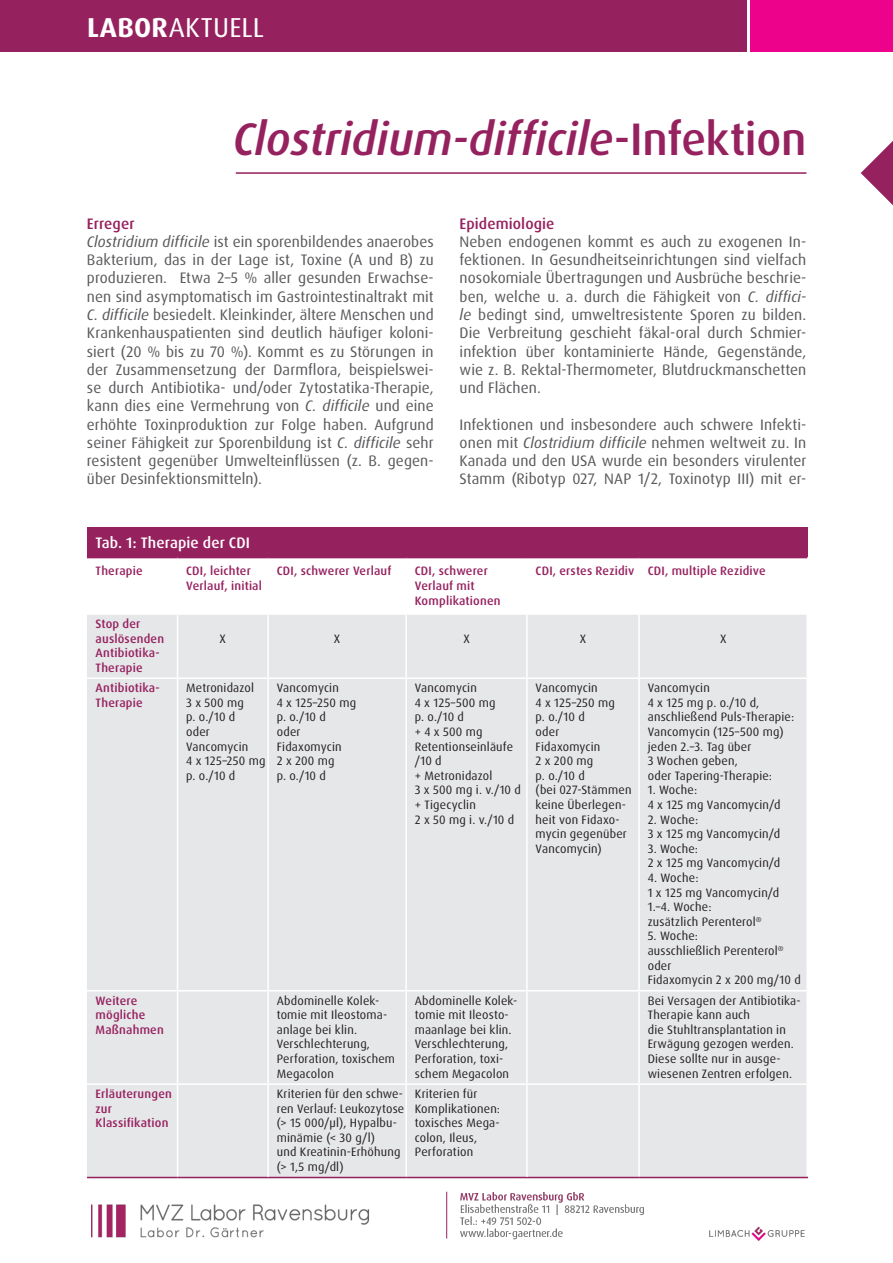
<style>
.page{position:relative;width:893px;height:1263px;background:#fff}
.page>*{position:absolute;margin:0;border:0;box-sizing:border-box;transform-origin:0 0}
.t1{font:italic 500 45.6px "Dax Pro";letter-spacing:-.005em;color:#96215f}
.t2{font:27.45px "Dax Pro";color:#fff}
.t3{font:15.15px/18.3px "Dax Pro";letter-spacing:.005em;color:#57585a}
.t4{font:500 15.15px "Dax Pro";letter-spacing:.005em;color:#fff}
.t5{font:12.15px/14.5px "Dax Pro";letter-spacing:.015em;color:#231f20}
.t6{font:500 12.15px/14.5px "Dax Pro";letter-spacing:.015em;color:#96215f}
.s1{font-weight:700}
.s2{font-style:normal}
.s3{font-weight:500;color:#96215f}
.s4{font-style:italic}
</style>
<div class="page">
<div style="left:0;top:1px;width:746px;height:51px;background:#96215f"></div>
<div style="left:751px;top:1px;width:142px;height:51px;background:#ed028c"></div>
<div style="left:87px;top:528px;width:720px;height:29px;background:#96215f"></div>
<svg style="left:87px;top:558px;width:720px;height:1px"></svg>
<div style="left:87px;top:615px;width:719px;height:562px;background:#e6e7e9"></div>
<hr style="left:176px;top:558px;width:3px;height:55px;background:#fff">
<hr style="left:177px;top:615px;width:1px;height:62px;background:#fff">
<hr style="left:405px;top:615px;width:2px;height:62px;background:#fff">
<hr style="left:638px;top:615px;width:2px;height:62px;background:#fff">
<hr style="left:177px;top:679px;width:1px;height:311px;background:#fff">
<hr style="left:405px;top:679px;width:2px;height:311px;background:#fff">
<hr style="left:638px;top:679px;width:2px;height:311px;background:#fff">
<hr style="left:177px;top:991px;width:1px;height:92px;background:#fff">
<hr style="left:405px;top:991px;width:2px;height:92px;background:#fff">
<hr style="left:638px;top:991px;width:2px;height:92px;background:#fff">
<hr style="left:177px;top:1085px;width:1px;height:92px;background:#fff">
<hr style="left:405px;top:1085px;width:2px;height:92px;background:#fff">
<hr style="left:638px;top:1085px;width:2px;height:92px;background:#fff">
<hr style="left:87px;top:677px;width:91px;height:2px;background:#fff">
<hr style="left:178px;top:677px;width:90px;height:2px;background:#fff">
<hr style="left:268px;top:677px;width:138px;height:2px;background:#fff">
<hr style="left:406px;top:677px;width:121px;height:2px;background:#fff">
<hr style="left:527px;top:677px;width:112px;height:2px;background:#fff">
<hr style="left:639px;top:677px;width:169px;height:2px;background:#fff">
<hr style="left:87px;top:990px;width:91px;height:1px;background:#fff">
<hr style="left:178px;top:990px;width:90px;height:1px;background:#fff">
<hr style="left:268px;top:990px;width:138px;height:1px;background:#fff">
<hr style="left:406px;top:990px;width:121px;height:1px;background:#fff">
<hr style="left:527px;top:990px;width:112px;height:1px;background:#fff">
<hr style="left:639px;top:990px;width:169px;height:1px;background:#fff">
<hr style="left:87px;top:555px;width:91px;height:3px;background:#96215f">
<hr style="left:178px;top:555px;width:90px;height:3px;background:#96215f">
<hr style="left:268px;top:555px;width:138px;height:3px;background:#96215f">
<hr style="left:406px;top:555px;width:121px;height:3px;background:#96215f">
<hr style="left:527px;top:555px;width:112px;height:3px;background:#96215f">
<hr style="left:639px;top:555px;width:168px;height:3px;background:#96215f">
<hr style="left:87px;top:1177px;width:91px;height:1px;background:#96215f">
<hr style="left:178px;top:1177px;width:90px;height:1px;background:#96215f">
<hr style="left:268px;top:1177px;width:138px;height:1px;background:#96215f">
<hr style="left:406px;top:1177px;width:121px;height:1px;background:#96215f">
<hr style="left:527px;top:1177px;width:112px;height:1px;background:#96215f">
<hr style="left:639px;top:1177px;width:169px;height:1px;background:#96215f">
<hr style="left:87px;top:1083px;width:91px;height:2px;background:#fff">
<hr style="left:178px;top:1083px;width:90px;height:2px;background:#fff">
<hr style="left:268px;top:1083px;width:138px;height:2px;background:#fff">
<hr style="left:406px;top:1083px;width:121px;height:2px;background:#fff">
<hr style="left:527px;top:1083px;width:112px;height:2px;background:#fff">
<hr style="left:639px;top:1083px;width:169px;height:2px;background:#fff">
<hr style="left:267px;top:615px;width:2px;height:62px;background:#fff">
<hr style="left:526px;top:615px;width:2px;height:62px;background:#fff">
<hr style="left:267px;top:679px;width:2px;height:311px;background:#fff">
<hr style="left:526px;top:679px;width:2px;height:311px;background:#fff">
<hr style="left:526px;top:991px;width:2px;height:92px;background:#fff">
<hr style="left:526px;top:1085px;width:2px;height:92px;background:#fff">
<hr style="left:267px;top:991px;width:2px;height:92px;background:#fff">
<hr style="left:267px;top:1085px;width:2px;height:92px;background:#fff">
<svg style="left:861px;top:141px;width:32px;height:64px"></svg>
<hr style="left:236px;top:172px;width:570px;height:2px;background:#96215f">
<img style="left:92px;top:1192px;width:713px;height:49px">
<p class="t2" style="left:87px;top:10px;width:179px"><span class="s1">LABOR</span>aktuell</p>
<p class="t1" style="left:233px;top:110px;width:575px">Clostridium-difficile<span class="s2">-Infektion</span></p>
<p class="t3" style="left:87px;top:214px;width:348px"><span class="s3">Erreger<br></span><span class="s4">Clostridium difficile</span> ist ein sporenbildendes anaerobes Bakterium, das in der lage ist, toxine (a und B) zu produzieren. etwa 2–5 % aller gesunden erwachse&shy;nen sind asymptomatisch im Gastrointestinaltrakt mit <span class="s4">C. difficile</span> besiedelt. kleinkinder, ältere Menschen und krankenhauspatienten sind deutlich häufiger koloni&shy;siert (20 % bis zu 70 %). kommt es zu Störungen in der Zusammensetzung der Darmflora, beispielswei&shy;se durch antibiotika- und/oder Zytostatika-therapie, kann dies eine Vermehrung von <span class="s4">C. difficile</span> und eine erhöhte toxinproduktion zur Folge haben. aufgrund seiner Fähigkeit zur Sporenbildung ist <span class="s4">C. difficile</span> sehr resistent gegenüber umwelteinflüssen (z. B. gegen&shy;über Desinfektionsmitteln).</p>
<p class="t3" style="left:460px;top:214px;width:348px"><span class="s3">Epidemiologie<br></span>Neben endogenen kommt es auch zu exogenen In&shy;fektionen. In Gesundheitseinrichtungen sind vielfach nosokomiale Übertragungen und ausbrüche beschrie&shy;ben, welche u. a. durch die Fähigkeit von <span class="s4">C. diffici&shy;le</span> bedingt sind, umweltresistente Sporen zu bilden.<br>Die Verbreitung geschieht fäkal-oral durch Schmier&shy;infektion über kontaminierte Hände, Gegenstände, wie z. B. Rektal-thermometer, Blutdruckmanschetten und Flächen.</p>
<p class="t3" style="left:460px;top:415px;width:348px;text-align:justify">Infektionen und insbesondere auch schwere Infekti&shy;onen mit <span class="s4">Clostridium difficile</span> nehmen weltweit zu. In kanada und den uSa wurde ein besonders virulenter Stamm (Ribotyp 027, NaP 1/2, toxinotyp III) mit er-</p>
<p class="t4" style="left:96px;top:533px;width:156px">Tab. 1: Therapie der CDI</p>
<p class="t6" style="left:96px;top:564px;width:49px">Therapie</p>
<p class="t6" style="left:186px;top:563px;width:77px;line-height:15.1px">CDI, leichter<br>Verlauf, initial</p>
<p class="t6" style="left:277px;top:564px;width:116px">CDI, schwerer Verlauf</p>
<p class="t6" style="left:415px;top:563px;width:87px;line-height:15.1px">CDI, schwerer<br>Verlauf mit<br>Komplikationen</p>
<p class="t6" style="left:536px;top:564px;width:232px">CDI, erstes Rezidiv CDI, multiple Rezidive</p>
<p class="t6" style="left:96px;top:616px;width:70px">Stop der auslösenden<br>Antibiotika-<br>Therapie</p>
<p class="t5" style="left:220px;top:631px;width:8px">X</p>
<p class="t5" style="left:334px;top:631px;width:8px">X</p>
<p class="t5" style="left:463px;top:631px;width:8px">X</p>
<p class="t5" style="left:580px;top:631px;width:8px">X</p>
<p class="t5" style="left:720px;top:631px;width:8px">X</p>
<p class="t6" style="left:96px;top:681px;width:66px">Antibiotika-<br>Therapie</p>
<p class="t5" style="left:186px;top:681px;width:81px">Metronidazol<br>3 x 500 mg<br>p. o./10 d<br>oder<br>Vancomycin<br>4 x 125–250 mg p. o./10 d</p>
<p class="t5" style="left:277px;top:681px;width:81px">Vancomycin<br>4 x 125–250 mg p. o./10 d<br>oder<br>Fidaxomycin<br>2 x 200 mg<br>p. o./10 d</p>
<p class="t5" style="left:415px;top:681px;width:108px">Vancomycin<br>4 x 125–500 mg<br>p. o./10 d<br>+ 4 x 500 mg<br>Retentionseinläufe /10 d<br>+ Metronidazol<br>3 x 500 mg i. v./10 d + tigecyclin<br>2 x 50 mg i. v./10 d</p>
<p class="t5" style="left:536px;top:681px;width:97px">Vancomycin<br>4 x 125–250 mg<br>p. o./10 d<br>oder<br>Fidaxomycin<br>2 x 200 mg<br>p. o./10 d<br>(bei 027-Stämmen keine Überlegen&shy;heit von Fidaxo&shy;mycin gegenüber<br>Vancomycin)</p>
<p class="t5" style="left:648px;top:681px;width:148px">Vancomycin<br>4 x 125 mg p. o./10 d, anschließend Puls-therapie:<br>Vancomycin (125–500 mg) jeden 2.–3. tag über<br>3 Wochen geben,<br>oder tapering-therapie:</p>
<p class="t5" style="left:648px;top:783px;width:134px">1. Woche:<br>4 x 125 mg Vancomycin/d</p>
<p class="t5" style="left:648px;top:812px;width:134px">2. Woche:<br>3 x 125 mg Vancomycin/d</p>
<p class="t5" style="left:648px;top:841px;width:134px">3. Woche:<br>2 x 125 mg Vancomycin/d</p>
<p class="t5" style="left:648px;top:870px;width:133px">4. Woche:<br>1 x 125 mg Vancomycin/d<br>1.–4. Woche:<br>zusätzlich Perenterol<sup>®</sup></p>
<p class="t5" style="left:648px;top:929px;width:155px">5. Woche:<br>ausschließlich Perenterol<sup>® </sup>oder<br>Fidaxomycin 2 x 200 mg/10 d</p>
<p class="t6" style="left:96px;top:993px;width:70px">Weitere mögliche<br>Maßnahmen</p>
<p class="t5" style="left:277px;top:993px;width:120px">abdominelle kolek&shy;tomie mit Ileostoma&shy;anlage bei klin.<br>Verschlechterung,<br>Perforation, toxischem<br>Megacolon</p>
<p class="t5" style="left:415px;top:993px;width:104px">abdominelle kolek&shy;tomie mit Ileosto&shy;maanlage bei klin.<br>Verschlechterung,<br>Perforation, toxi&shy;schem Megacolon</p>
<p class="t5" style="left:648px;top:993px;width:155px">Bei Versagen der antibiotika&shy;therapie kann auch<br>die Stuhltransplantation in erwägung gezogen werden.<br>Diese sollte nur in ausge&shy;wiesenen Zentren erfolgen.</p>
<p class="t6" style="left:96px;top:1086px;width:78px">Erläuterungen zur<br>Klassifikation</p>
<p class="t5" style="left:277px;top:1086px;width:129px">kriterien für den schwe&shy;ren Verlauf: leukozytose (&gt; 15 000/μl), Hypalbu&shy;minämie (&lt; 30 g/l)<br>und kreatinin-erhöhung (&gt; 1,5 mg/dl)</p>
<p class="t5" style="left:415px;top:1086px;width:87px">kriterien für komplikationen: toxisches Mega&shy;colon, Ileus,<br>Perforation</p>
</div>
